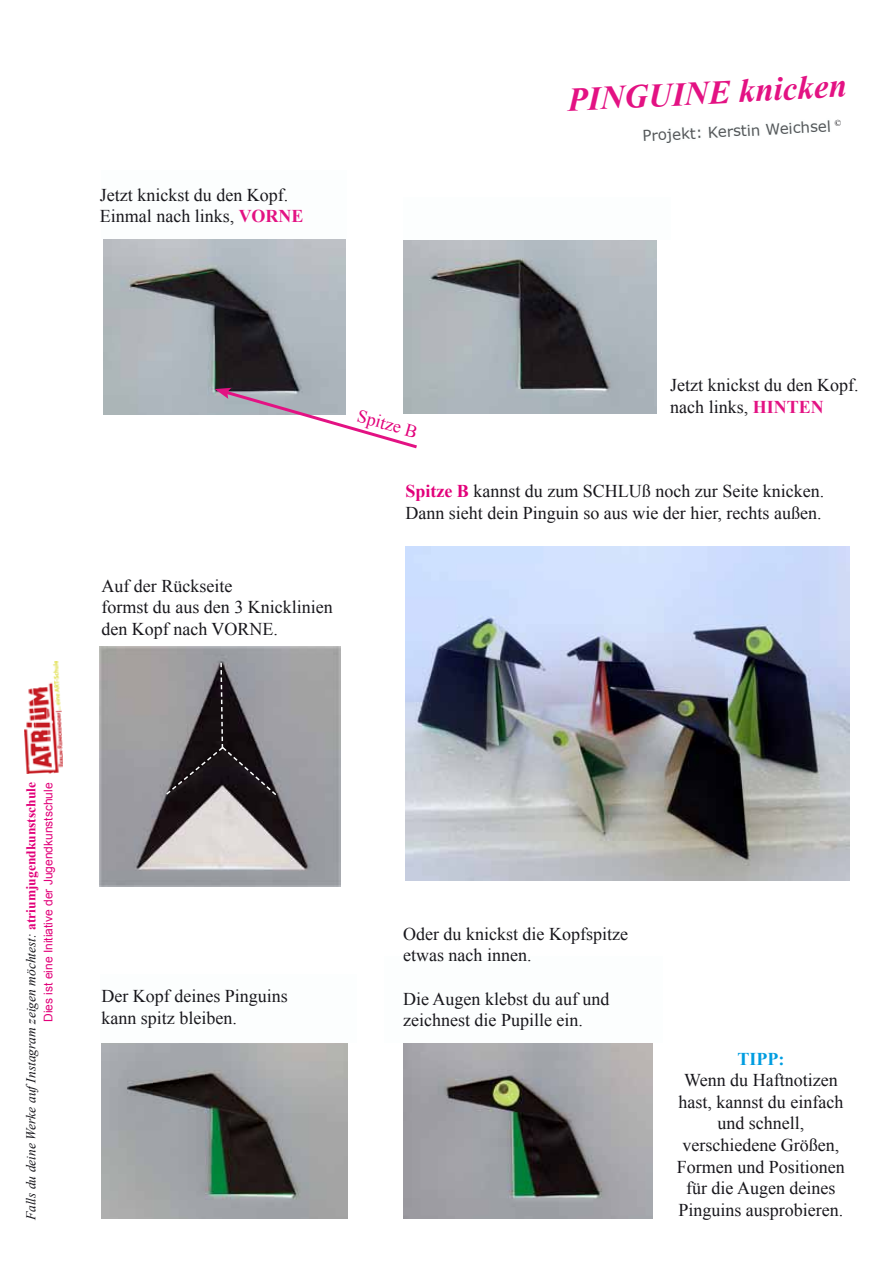
<style>
.page{position:relative;width:893px;height:1263px;background:#fff}
.page>*{position:absolute;margin:0;border:0;box-sizing:border-box;transform-origin:0 0}
.t1{font:italic 700 33px "Times New Roman";color:#e31283}
.t2{font:18px/21.6px "Times New Roman";color:#18171c}
.t3{font:18px "Times New Roman";color:#e2007a}
.t4{font:700 18px "Times New Roman";color:#009de0}
.t5{font:15px "Verdana";color:#55585a}
.t6{font:italic 13.5px "Times New Roman";color:#18171c}
.t7{font:12px "Arial";color:#e2007a}
.s1{font-weight:700;color:#e31283}
.s2{font-weight:700;color:#e2007a}
.s3{font-weight:700;font-style:normal;color:#e2007a}
</style>
<div class="page">
<img style="left:100px;top:646px;width:240px;height:241px">
<svg style="left:165px;top:661px;width:113px;height:136px;background:#5d5a5e"></svg>
<img style="left:405px;top:547px;width:445px;height:333px">
<img style="left:24px;top:662px;width:38px;height:111px">
<img style="left:104px;top:239px;width:242px;height:175px">
<svg style="left:215px;top:388px;width:205px;height:61px"></svg>
<img style="left:403px;top:1043px;width:249px;height:176px">
<img style="left:101px;top:1043px;width:246px;height:175px">
<img style="left:403px;top:240px;width:254px;height:173px">
<p class="t2" style="left:100px;top:184px;width:205px">Jetzt knickst du den Kopf.<br>Einmal nach links, <span class="s1">VORNE</span></p>
<h1 class="t1" style="left:566px;top:77px;width:281px;rotate:-3deg">PINGUINE knicken</h1>
<p class="t5" style="left:642px;top:126px;width:201px;rotate:-3deg">Projekt: Kerstin Weichsel <sup>©</sup></p>
<p class="t2" style="left:101px;top:575px;width:233px">Auf der Rückseite<br>formst du aus den 3 Knicklinien den Kopf nach VORNE.</p>
<p class="t3" style="left:361px;top:404px;width:63px;rotate:16deg">Spitze B</p>
<p class="t2" style="left:670px;top:374px;width:190px">Jetzt knickst du den Kopf. nach links, <span class="s1">HINTEN</span></p>
<p class="t2" style="left:405px;top:480px;width:420px"><span class="s2">Spitze B</span> kannst du zum SCHLUß noch zur Seite knicken.<br>Dann sieht dein Pinguin so aus wie der hier, rechts außen.</p>
<p class="t6" style="left:22px;top:1220px;width:440px;rotate:-90deg">Falls du deine Werke aufInstagram zeigen möchtest: <span class="s3">atriumjugendkunstschule</span></p>
<p class="t7" style="left:40px;top:1022px;width:241px;rotate:-90deg">Dies ist eine Initiative der Jugendkunstschule</p>
<p class="t2" style="left:101px;top:985px;width:188px">Der Kopf deines Pinguins kann spitz bleiben.</p>
<p class="t2" style="left:403px;top:923px;width:226px">Oder du knickst die Kopfspitze etwas nach innen.</p>
<p class="t2" style="left:403px;top:987px;width:208px">Die Augen klebst du auf und zeichnest die Pupille ein.</p>
<p class="t4" style="left:737px;top:1046px;width:48px">TIPP:</p>
<p class="t2" style="left:677px;top:1069px;width:170px;text-align:center">Wenn du Haftnotizen hast, kannst du einfach und schnell, verschiedene Größen,<br>Formen und Positionen für die Augen deines<br>Pinguins ausprobieren.</p>
</div>
